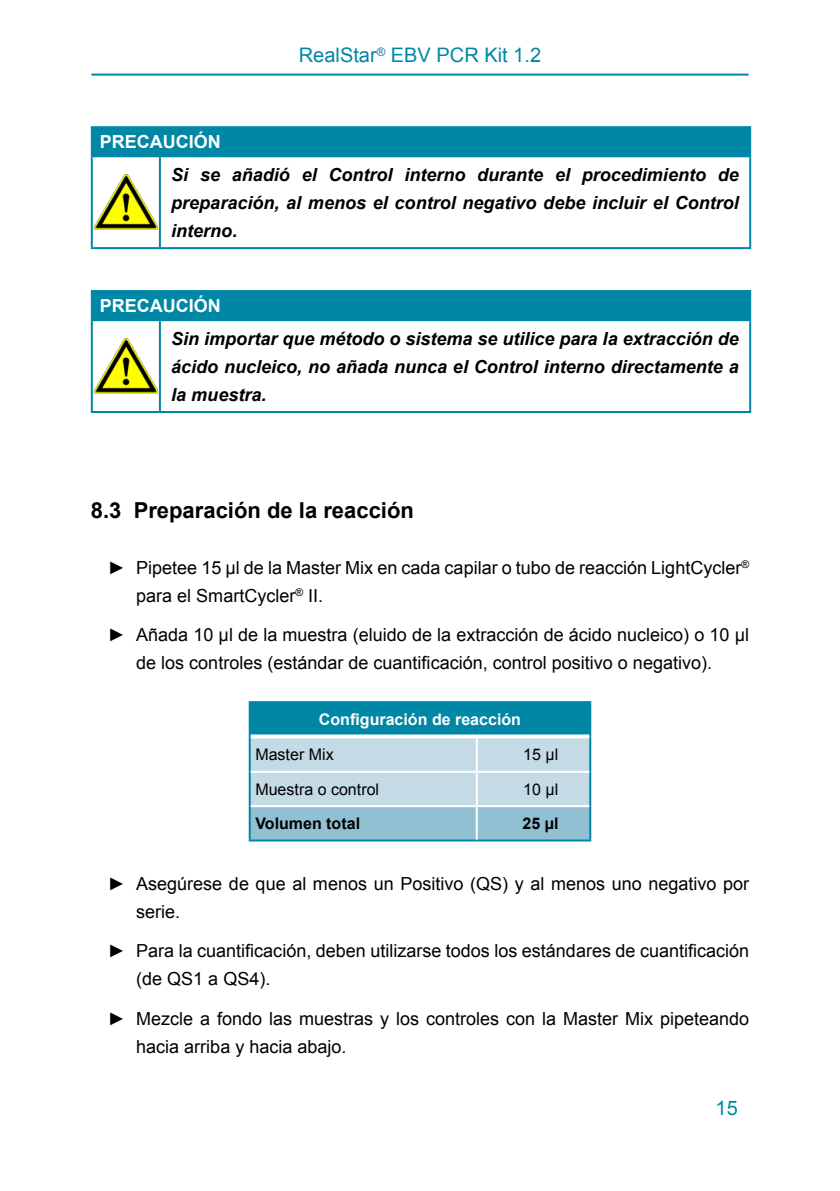
<style>
.page{position:relative;width:840px;height:1191px;background:#fff}
.page>*{position:absolute;margin:0;border:0;box-sizing:border-box;transform-origin:0 0}
.t1{font:700 22px "Arial";color:#000}
.t2{font:20px "Arial";color:#0087a6}
.t3{font:18px/28px "Arial";color:#000}
.t4{font:italic 700 18px/28px "Arial";color:#000;text-align:justify}
.t5{font:700 18px "Arial";color:#fff}
.t6{font:16px "Arial";color:#000}
.t7{font:700 16px "Arial";color:#fff}
.t8{font:700 16px "Arial";color:#000}
</style>
<div class="page">
<hr style="left:91px;top:74px;width:657px;height:2px;background:#0087a6">
<div style="left:92px;top:127px;width:657px;height:29px;background:#0087a6"></div>
<hr style="left:91px;top:126px;width:69px;height:2px;background:#0087a6">
<hr style="left:91px;top:128px;width:2px;height:27px;background:#0087a6">
<hr style="left:160px;top:126px;width:590px;height:2px;background:#0087a6">
<hr style="left:748px;top:128px;width:2px;height:27px;background:#0087a6">
<hr style="left:91px;top:155px;width:69px;height:2px;background:#0087a6">
<hr style="left:160px;top:155px;width:590px;height:2px;background:#0087a6">
<hr style="left:91px;top:157px;width:2px;height:90px;background:#0087a6">
<hr style="left:91px;top:247px;width:69px;height:2px;background:#0087a6">
<hr style="left:159px;top:157px;width:2px;height:90px;background:#0087a6">
<hr style="left:748px;top:157px;width:2px;height:90px;background:#0087a6">
<hr style="left:160px;top:247px;width:590px;height:2px;background:#0087a6">
<img style="left:95px;top:175px;width:62px;height:55px">
<div style="left:92px;top:291px;width:657px;height:29px;background:#0087a6"></div>
<hr style="left:91px;top:290px;width:69px;height:2px;background:#0087a6">
<hr style="left:91px;top:292px;width:2px;height:27px;background:#0087a6">
<hr style="left:160px;top:290px;width:590px;height:2px;background:#0087a6">
<hr style="left:748px;top:292px;width:2px;height:27px;background:#0087a6">
<hr style="left:91px;top:319px;width:69px;height:2px;background:#0087a6">
<hr style="left:160px;top:319px;width:590px;height:2px;background:#0087a6">
<hr style="left:91px;top:321px;width:2px;height:90px;background:#0087a6">
<hr style="left:91px;top:411px;width:69px;height:2px;background:#0087a6">
<hr style="left:159px;top:321px;width:2px;height:90px;background:#0087a6">
<hr style="left:748px;top:321px;width:2px;height:90px;background:#0087a6">
<hr style="left:160px;top:411px;width:590px;height:2px;background:#0087a6">
<img style="left:95px;top:339px;width:62px;height:54px">
<div style="left:249px;top:702px;width:341px;height:34px;background:#0087a6"></div>
<svg style="left:250px;top:738px;width:339px;height:101px"></svg>
<hr style="left:248px;top:736px;width:2px;height:36px;background:#0087a6">
<hr style="left:248px;top:772px;width:2px;height:34px;background:#0087a6">
<hr style="left:248px;top:806px;width:2px;height:33px;background:#0087a6">
<hr style="left:248px;top:839px;width:228px;height:2px;background:#0087a6">
<hr style="left:476px;top:839px;width:115px;height:2px;background:#0087a6">
<hr style="left:248px;top:701px;width:228px;height:2px;background:#0087a6">
<hr style="left:248px;top:703px;width:2px;height:33px;background:#0087a6">
<hr style="left:476px;top:701px;width:115px;height:2px;background:#0087a6">
<hr style="left:589px;top:703px;width:2px;height:33px;background:#0087a6">
<hr style="left:589px;top:736px;width:2px;height:36px;background:#0087a6">
<hr style="left:589px;top:772px;width:2px;height:34px;background:#0087a6">
<hr style="left:589px;top:806px;width:2px;height:33px;background:#0087a6">
<svg style="left:250px;top:734px;width:226px;height:4px"></svg>
<svg style="left:476px;top:734px;width:113px;height:4px"></svg>
<hr style="left:475px;top:738px;width:2px;height:33px;background:#fff">
<hr style="left:250px;top:771px;width:226px;height:2px;background:#fff">
<hr style="left:476px;top:771px;width:113px;height:2px;background:#fff">
<hr style="left:475px;top:773px;width:2px;height:32px;background:#fff">
<hr style="left:250px;top:805px;width:226px;height:2px;background:#fff">
<hr style="left:476px;top:805px;width:113px;height:2px;background:#fff">
<hr style="left:475px;top:807px;width:2px;height:32px;background:#fff">
<p class="t2" style="left:299px;top:42px;width:244px">RealStar<sup>®</sup> EBV PCR Kit 1.2</p>
<p class="t5" style="left:100px;top:130px;width:122px">PRECAUCIÓN</p>
<p class="t4" style="left:171px;top:161px;width:568px">Si se añadió el Control interno durante el procedimiento de preparación, al menos el control negativo debe incluir el Control interno.</p>
<p class="t5" style="left:100px;top:294px;width:122px">PRECAUCIÓN</p>
<p class="t4" style="left:171px;top:325px;width:568px">Sin importar que método o sistema se utilice para la extracción de ácido nucleico, no añada nunca el Control interno directamente a la muestra.</p>
<p class="t1" style="left:91px;top:495px;width:324px">8.3 Preparación de la reacción</p>
<p class="t3" style="left:136px;top:554px;width:614px;text-indent:-28px">► Pipetee 15 µl de la Master Mix en cada capilar o tubo de reacción LightCycler<sup>® </sup>para el SmartCycler<sup>®</sup> II.</p>
<p class="t3" style="left:108px;top:621px;width:642px;text-align:center">► Añada 10 µl de la muestra (eluido de la extracción de ácido nucleico) o 10 µl de los controles (estándar de cuantificación, control positivo o negativo).</p>
<p class="t7" style="left:319px;top:709px;width:203px">Configuración de reacción</p>
<p class="t6" style="left:255px;top:744px;width:80px">Master Mix</p>
<p class="t6" style="left:523px;top:744px;width:37px">15 µl</p>
<p class="t6" style="left:255px;top:778px;width:125px">Muestra o control</p>
<p class="t6" style="left:523px;top:778px;width:37px">10 µl</p>
<p class="t8" style="left:255px;top:813px;width:106px">Volumen total</p>
<p class="t8" style="left:522px;top:813px;width:37px">25 µl</p>
<p class="t3" style="left:136px;top:869px;width:614px;text-indent:-28px">► Asegúrese de que al menos un Positivo (QS) y al menos uno negativo por serie.</p>
<p class="t3" style="left:136px;top:937px;width:614px;text-indent:-28px">► Para la cuantificación, deben utilizarse todos los estándares de cuantificación (de QS1 a QS4).</p>
<p class="t3" style="left:136px;top:1004px;width:614px;text-indent:-28px">► Mezcle a fondo las muestras y los controles con la Master Mix pipeteando hacia arriba y hacia abajo.</p>
<p class="t2" style="left:715px;top:1094px;width:24px">15</p>
</div>
